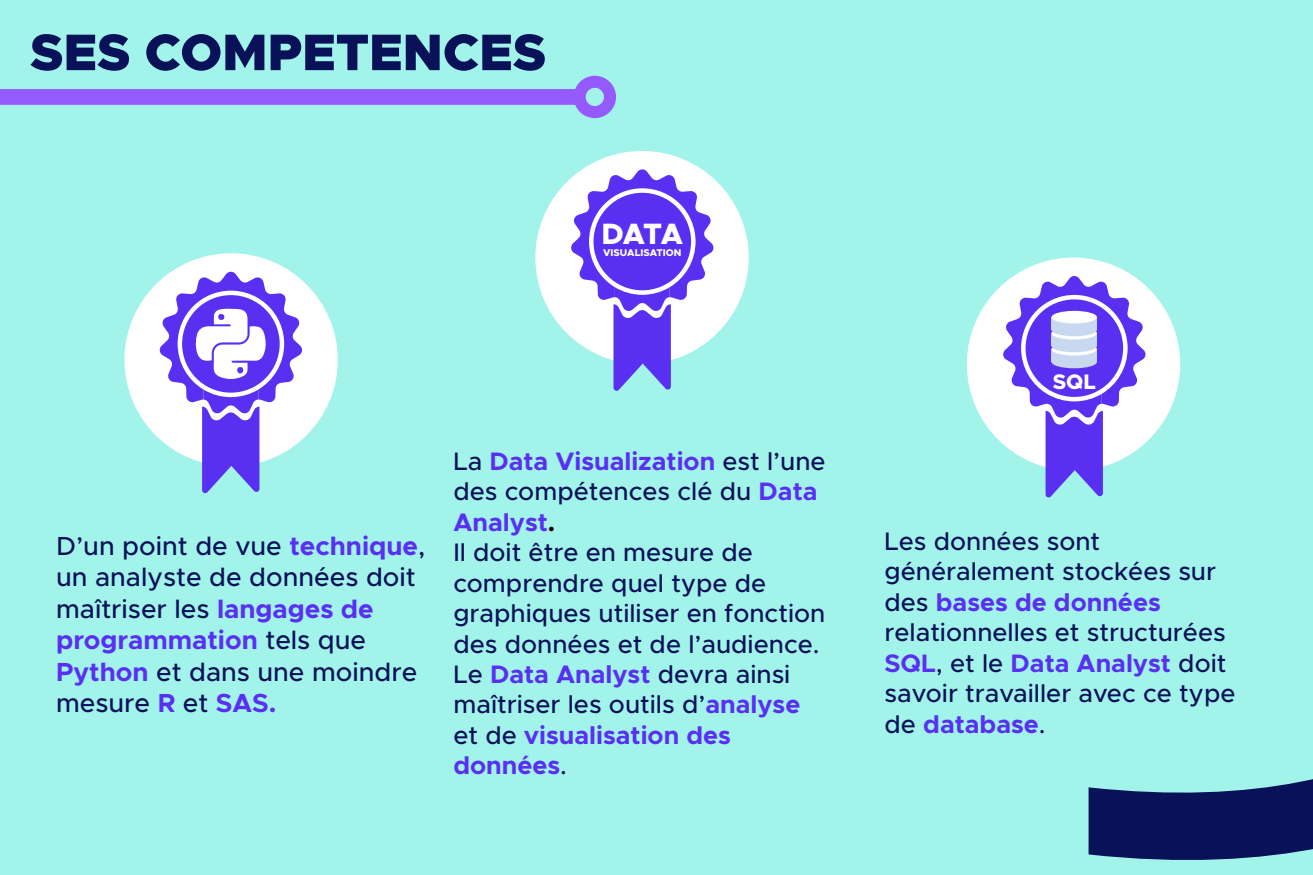
<style>
.page{position:relative;width:1313px;height:875px;background:#fff}
.page>*{position:absolute;margin:0;border:0;box-sizing:border-box;transform-origin:0 0}
.t1{font:900 51.62px "Metropolis";color:#091158}
.t2{font:800 29.57px "Metropolis";color:#fff}
.t3{font:500 26.25px/31.5px "Metropolis";color:#091158}
.t4{font:500 25.38px/30.4px "Metropolis";color:#091158}
.t5{font:800 21.09px "Metropolis";color:#fff}
.t6{font:800 9.89px "Metropolis";color:#fff}
.s1{font-weight:700;color:#5930f2}
.s2{font-weight:700;color:#000}
</style>
<div class="page">
<div style="left:0;top:0;width:1312px;height:875px;background:#a2f4ea"></div>
<div style="left:0;top:89px;width:581px;height:16px;background:#955afe"></div>
<div style="left:573px;top:76px;width:43px;height:42px;border:12px solid #955afe;border-radius:50%"></div>
<div style="left:124px;top:253px;width:214px;height:214px;background:#fff;border-radius:50%"></div>
<svg style="left:159px;top:271px;width:144px;height:223px"></svg>
<div style="left:535px;top:151px;width:213px;height:213px;background:#fff;border-radius:50%"></div>
<svg style="left:570px;top:169px;width:144px;height:222px"></svg>
<div style="left:593px;top:193px;width:98px;height:97px;background:#5930f2;border-radius:50%"></div>
<div style="left:967px;top:258px;width:213px;height:213px;background:#fff;border-radius:50%"></div>
<svg style="left:1002px;top:275px;width:144px;height:223px"></svg>
<div style="left:1025px;top:299px;width:98px;height:98px;background:#5930f2;border-radius:50%"></div>
<div style="left:1051px;top:356px;width:45px;height:12px;background:#c7d8f0;border-radius:50%"></div>
<div style="left:1051px;top:349px;width:45px;height:13px;background:#c7d8f0"></div>
<svg style="left:1051px;top:343px;width:45px;height:13px"></svg>
<svg style="left:1053px;top:342px;width:41px;height:11px"></svg>
<div style="left:1051px;top:340px;width:45px;height:12px;background:#c7d8f0;border-radius:50%"></div>
<div style="left:1051px;top:333px;width:45px;height:13px;background:#c7d8f0"></div>
<svg style="left:1051px;top:327px;width:45px;height:13px"></svg>
<svg style="left:1053px;top:326px;width:41px;height:11px"></svg>
<div style="left:1051px;top:324px;width:45px;height:12px;background:#c7d8f0;border-radius:50%"></div>
<div style="left:1051px;top:317px;width:45px;height:13px;background:#c7d8f0"></div>
<div style="left:1051px;top:311px;width:45px;height:13px;background:#fff;border-radius:50%"></div>
<svg style="left:1088px;top:779px;width:224px;height:81px;fill:#091158"></svg>
<h1 class="t1" style="left:30px;top:19px;width:517px">SES COMPETENCES</h1>
<p class="t2" style="left:601px;top:215px;width:83px">DATA</p>
<p class="t6" style="left:603px;top:246px;width:80px">VISUALISATION</p>
<p class="t3" style="left:56px;top:530px;width:371px">D’un point de vue <span class="s1">technique</span>, un analyste de données doit maîtriser les <span class="s1">langages de programmation</span> tels que<br><span class="s1">Python</span> et dans une moindre mesure <span class="s1">R</span> et <span class="s1">SAS.</span></p>
<p class="t4" style="left:453px;top:446px;width:374px">La <span class="s1">Data Visualization</span> est l’une des compétences clé du <span class="s1">Data<br>Analyst</span><span class="s2">.<br></span>Il doit être en mesure de comprendre quel type de graphiques utiliser en fonction des données et de l’audience.<br>Le <span class="s1">Data Analyst</span> devra ainsi maîtriser les outils d’<span class="s1">analyse </span>et de <span class="s1">visualisation des données</span>.</p>
<p class="t5" style="left:1052px;top:368px;width:45px">SQL</p>
<p class="t4" style="left:884px;top:526px;width:352px">Les données sont généralement stockées sur des <span class="s1">bases de données </span>relationnelles et structurées<br><span class="s1">SQL</span>, et le <span class="s1">Data Analyst</span> doit savoir travailler avec ce type de <span class="s1">database</span>.</p>
</div>
